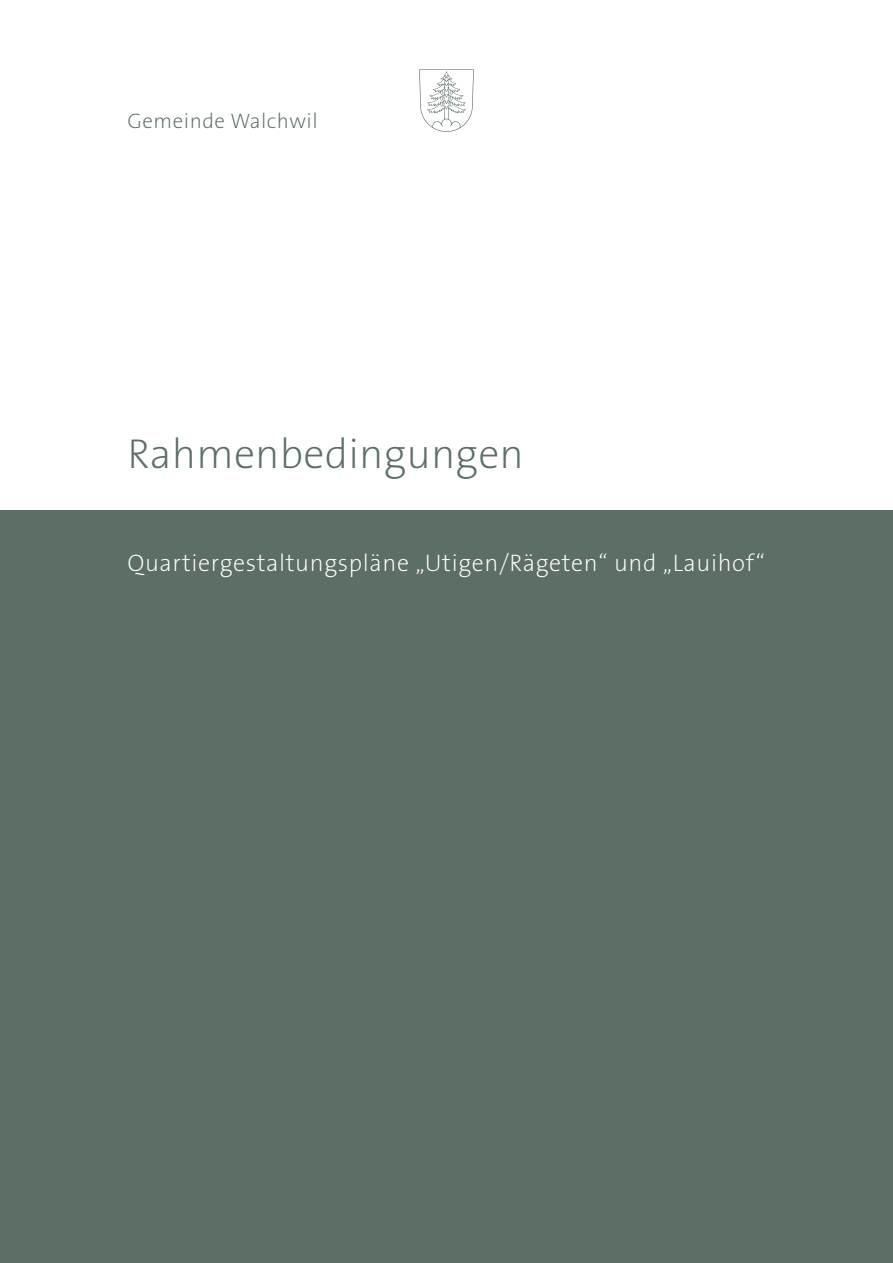
<style>
.page{position:relative;width:893px;height:1263px;background:#fff}
.page>*{position:absolute;margin:0;border:0;box-sizing:border-box;transform-origin:0 0}
.t1{font:200 42px "The Sans B2";letter-spacing:.005em;color:#5d6e65}
.t2{font:200 24px "The Sans B2";letter-spacing:.025em;color:#fff}
.t3{font:200 21px "The Sans B2";letter-spacing:.025em;color:#5d6e65}
</style>
<div class="page">
<img style="left:419px;top:69px;width:55px;height:62px">
<div style="left:0;top:510px;width:893px;height:753px;background:#5d6e65"></div>
<p class="t3" style="left:128px;top:109px;width:192px">Gemeinde Walchwil</p>
<h1 class="t1" style="left:128px;top:431px;width:398px">Rahmenbedingungen</h1>
<p class="t2" style="left:128px;top:550px;width:639px">Quartiergestaltungspläne „Utigen/Rägeten“ und „Lauihof“</p>
</div>
